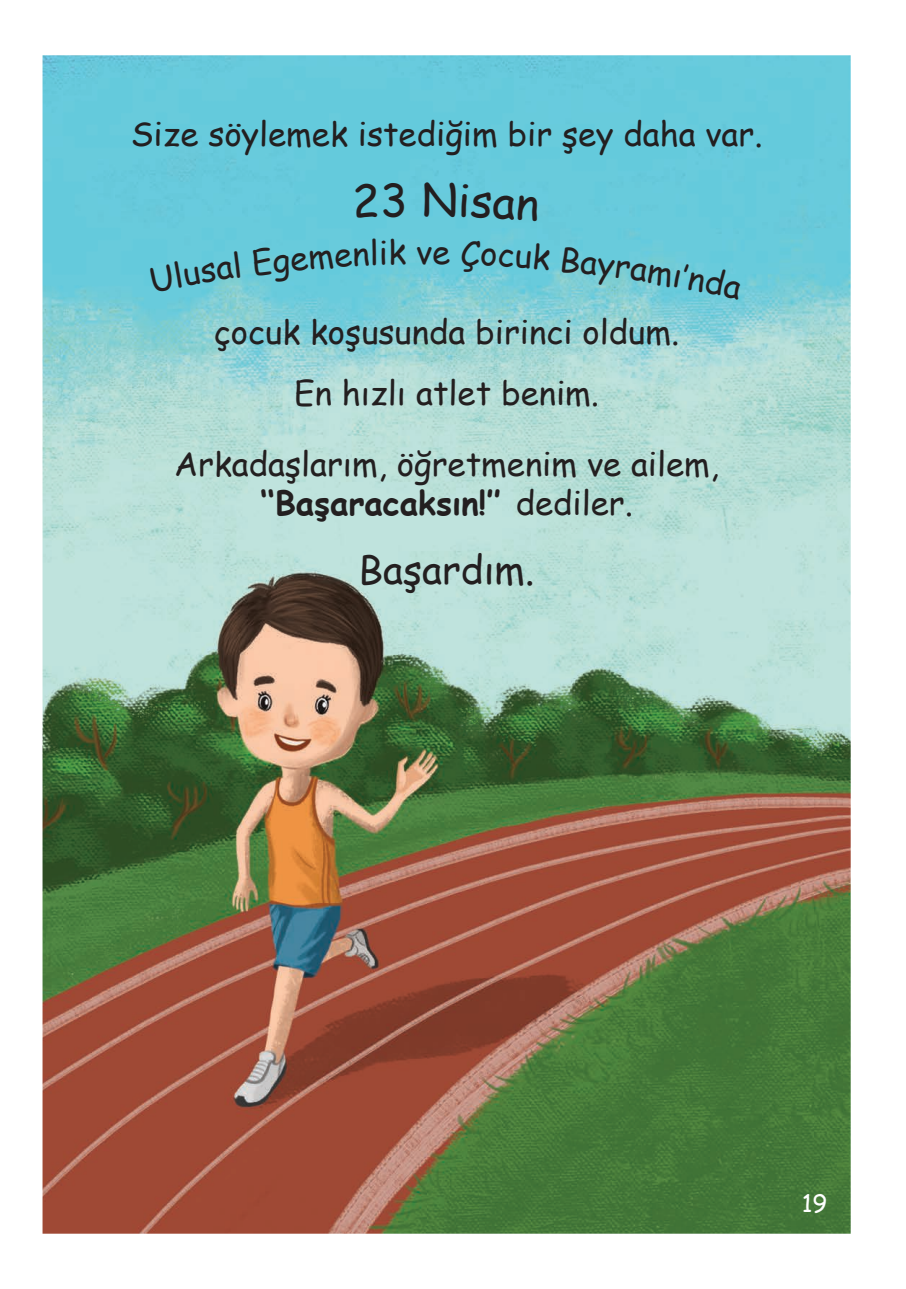
<style>
.page{position:relative;width:906px;height:1289px;background:#fff}
.page>*{position:absolute;margin:0;border:0;box-sizing:border-box;transform-origin:0 0}
.t1{font:39px "Comic Sans MS";color:#231f20}
.t2{font:33px/60.9px "Comic Sans MS";color:#231f20;text-align:center}
.t3{font:24px "Comic Sans MS";color:#fff}
.s1{font-weight:700}
</style>
<div class="page">
<img style="left:43px;top:55px;width:807px;height:1178px">
<svg style="left:355px;top:183px;width:22px;height:35px"></svg>
<svg style="left:383px;top:183px;width:21px;height:35px"></svg>
<div style="left:424px;top:182px;width:115px;height:40px;background:#68cbdc"></div>
<svg style="left:150px;top:251px;width:91px;height:42px;background:#6acbda"></svg>
<div style="left:252px;top:238px;width:154px;height:43px;background:#68cbdc"></div>
<svg style="left:433px;top:247px;width:17px;height:18px"></svg>
<div style="left:461px;top:240px;width:90px;height:32px;background:#68cbdc"></div>
<svg style="left:562px;top:246px;width:179px;height:54px;background:#70cbd9"></svg>
<p class="t2" style="left:131px;top:102px;width:633px">Size söylemek istediğim bir şey daha var.</p>
<p class="t2" style="left:416px;top:220px;width:18px">v</p>
<p class="t2" style="left:214px;top:300px;width:467px">çocuk koşusunda birinci oldum.<br>En hızlı atlet benim.</p>
<p class="t2" style="left:174px;top:442px;width:546px;line-height:39.6px">Arkadaşlarım, öğretmenim ve ailem, <span class="s1">‘‘Başaracaksın!’’</span> dediler.</p>
<p class="t1" style="left:358px;top:541px;width:178px">Başardım.</p>
<p class="t3" style="left:802px;top:1185px;width:27px">19</p>
</div>
